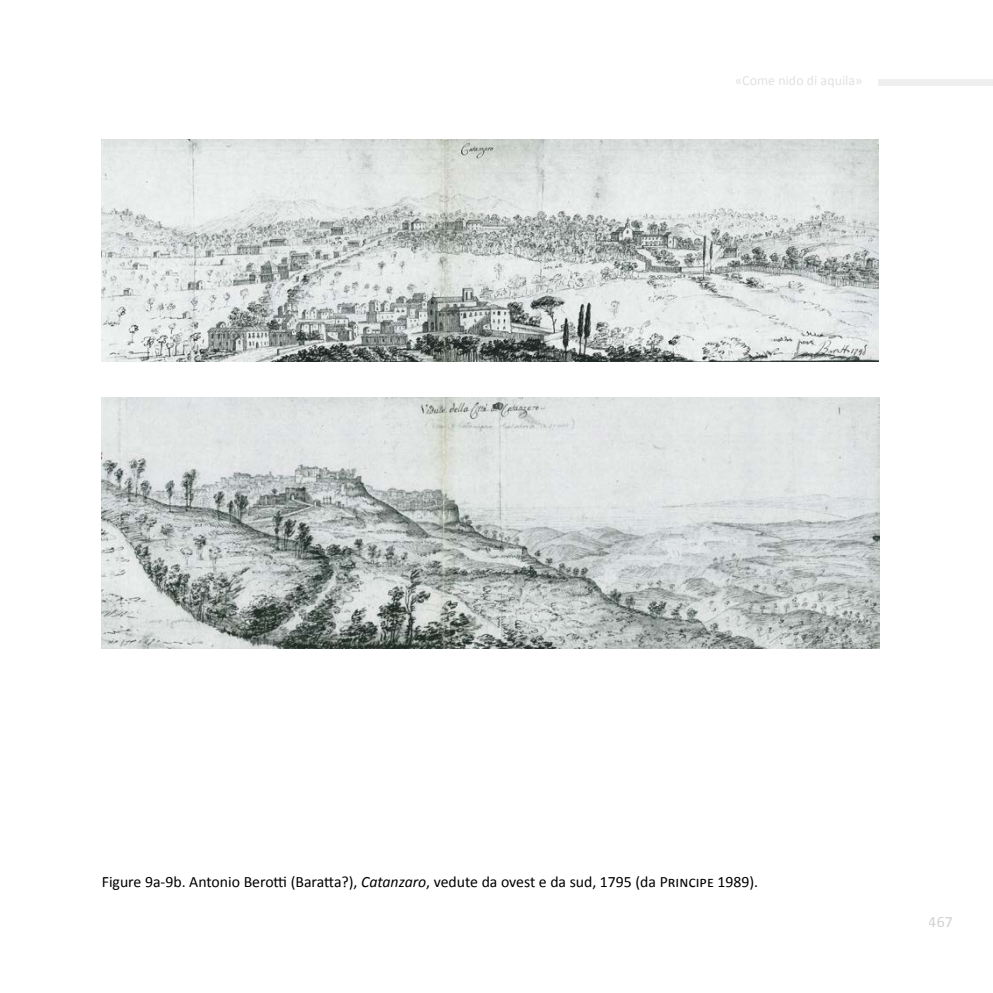
<style>
.page{position:relative;width:993px;height:993px;background:#fff}
.page>*{position:absolute;margin:0;border:0;box-sizing:border-box;transform-origin:0 0}
.t1{font:15.75px "Calibri";color:#000}
.t2{font:15.75px "Calibri";color:#a9abae}
.t3{font:14px "Calibri";color:#c9c9c9}
.s1{font-style:italic}
</style>
<div class="page">
<div style="left:878px;top:79px;width:114px;height:6px;background:#f0efef"></div>
<img style="left:102px;top:139px;width:776px;height:222px">
<img style="left:102px;top:397px;width:776px;height:251px">
<p class="t3" style="left:734px;top:71px;width:129px">«Come nido di aquila»</p>
<p class="t1" style="left:102px;top:870px;width:657px">Figure 9a-9b. Antonio Berotti (Baratta?), <span class="s1">Catanzaro</span>, vedute da ovest e da sud, 1795 (da Principe 1989).</p>
<p class="t2" style="left:928px;top:910px;width:25px">467</p>
</div>
